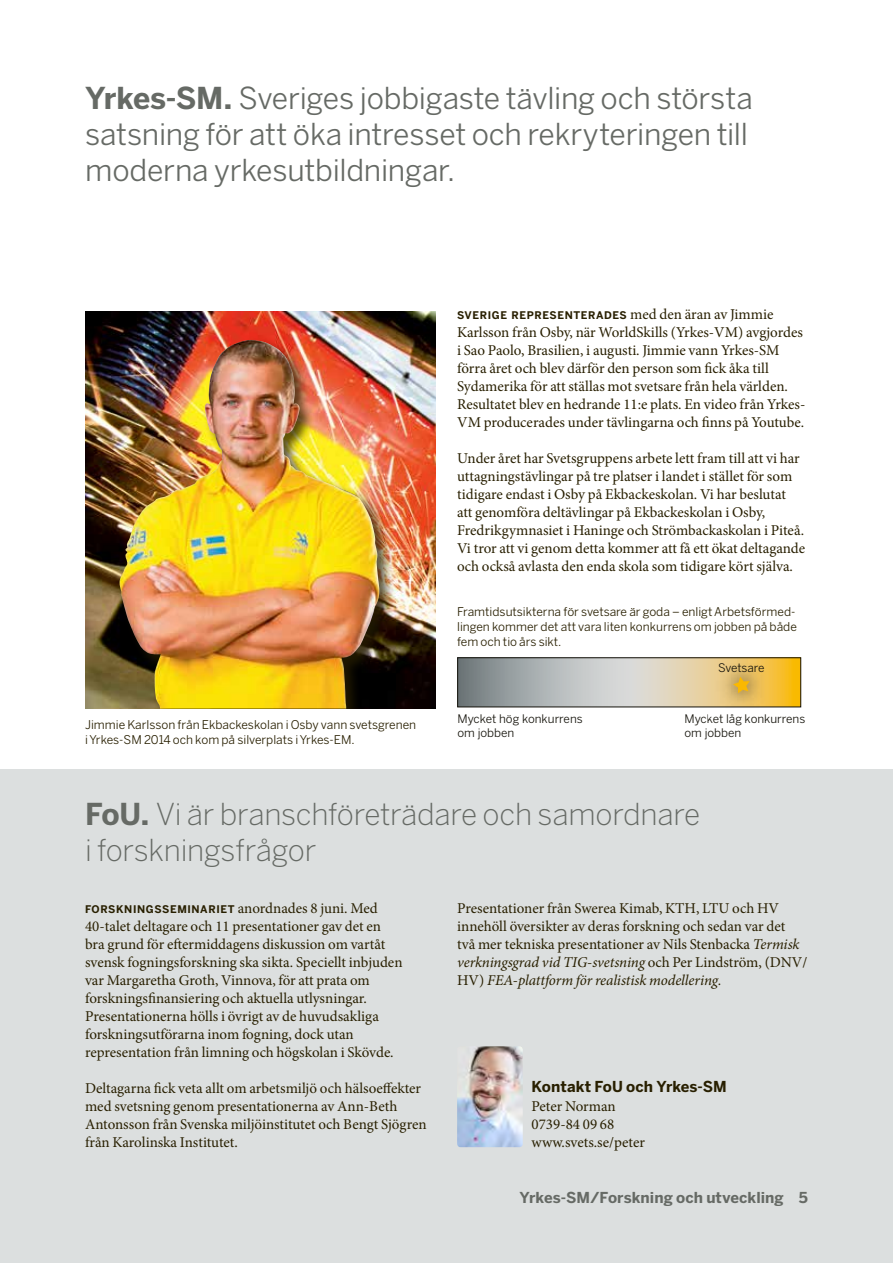
<style>
.page{position:relative;width:893px;height:1263px;background:#fff}
.page>*{position:absolute;margin:0;border:0;box-sizing:border-box;transform-origin:0 0}
.t1{font:30px/36px "Benton Sans";letter-spacing:-.01em;color:#666a65}
.t2{font:300 30px/36px "Benton Sans";letter-spacing:-.01em;color:#666a65}
.t3{font:15px/18px "Minion Pro";color:#281f00}
.t4{font:700 15px "Benton Sans";letter-spacing:.005em;color:#666a65}
.t5{font:700 15px "Benton Sans";letter-spacing:.005em;color:#281f00}
.t6{font:12px/15px "Benton Sans";color:#281f00}
.t7{font:11.7px/14.7px "Benton Sans";color:#15130b}
.t8{font:700 10.5px "Benton Sans";letter-spacing:.055em;color:#281f00}
.s1{font-weight:700}
.s2{font-family:"Minion Pro";font-weight:400;font-size:15px}
.s3{font-style:italic}
</style>
<div class="page">
<img style="left:85px;top:311px;width:351px;height:398px">
<div style="left:118px;top:338px;width:278px;height:387px;background:#281f00;opacity:.75"></div>
<img style="left:119px;top:342px;width:260px;height:367px">
<div style="left:76px;top:709px;width:370px;height:24px;background:#fff"></div>
<div style="left:0;top:769px;width:893px;height:494px;background:#dcdfdf"></div>
<img style="left:457px;top:1046px;width:66px;height:101px">
<svg style="left:459px;top:659px;width:340px;height:46px;background:#c1bca7"></svg>
<div style="left:457px;top:657px;width:344px;height:50px;border:1px solid #15130b"></div>
<img style="left:708px;top:657px;width:67px;height:51px">
<svg style="left:733px;top:677px;width:17px;height:16px"></svg>
<h1 class="t1" style="left:85px;top:79px;width:669px"><span class="s1">Yrkes-SM.</span> Sveriges jobbigaste tävling och största satsning för att öka intresset och rekryteringen till moderna yrkesutbildningar.</h1>
<p class="t8" style="left:457px;top:309px;width:318px">SVERIGE REPRESENTERADES <span class="s2">med den äran av Jimmie</span></p>
<p class="t3" style="left:457px;top:323px;width:350px">Karlsson från Osby, när WorldSkills (Yrkes-VM) avgjordes i Sao Paolo, Brasilien, i augusti. Jimmie vann Yrkes-SM förra året och blev därför den person som fick åka till Sydamerika för att ställas mot svetsare från hela världen.<br>Resultatet blev en hedrande 11:e plats. En video från Yrkes-VM producerades under tävlingarna och finns på Youtube.</p>
<p class="t3" style="left:457px;top:449px;width:350px">Under året har Svetsgruppens arbete lett fram till att vi har uttagningstävlingar på tre platser i landet i stället för som tidigare endast i Osby på Ekbackeskolan. Vi har beslutat<br>att genomföra deltävlingar på Ekbackeskolan i Osby, Fredrikgymnasiet i Haninge och Strömbackaskolan i Piteå.<br>Vi tror att vi genom detta kommer att få ett ökat deltagande och också avlasta den enda skola som tidigare kört själva.</p>
<p class="t6" style="left:457px;top:604px;width:341px">Framtidsutsikterna för svetsare är goda – enligt Arbetsförmed&shy;lingen kommer det att vara liten konkurrens om jobben på både fem och tio års sikt.</p>
<p class="t6" style="left:85px;top:716px;width:333px">Jimmie Karlsson från Ekbackeskolan i Osby vann svetsgrenen i Yrkes-SM 2014 och kom på silverplats i Yrkes-EM.</p>
<p class="t7" style="left:718px;top:660px;width:48px">Svetsare</p>
<p class="t7" style="left:458px;top:711px;width:127px">Mycket hög konkurrens om jobben</p>
<p class="t7" style="left:684px;top:711px;width:122px">Mycket låg konkurrens om jobben</p>
<h1 class="t2" style="left:85px;top:796px;width:617px"><span class="s1">FoU.</span> Vi är branschföreträdare och samordnare i forskningsfrågor</h1>
<p class="t8" style="left:85px;top:903px;width:294px">FORSKNINGSSEMINARIET <span class="s2">anordnades 8 juni. Med</span></p>
<p class="t3" style="left:85px;top:917px;width:319px">40-talet deltagare och 11 presentationer gav det en bra grund för eftermiddagens diskussion om vartåt svensk fogningsforskning ska sikta. Speciellt inbjuden var Margaretha Groth, Vinnova, för att prata om forskningsfinansiering och aktuella utlysningar.<br>Presentationerna hölls i övrigt av de huvudsakliga forskningsutförarna inom fogning, dock utan representation från limning och högskolan i Skövde.</p>
<p class="t3" style="left:85px;top:1079px;width:343px">Deltagarna fick veta allt om arbetsmiljö och hälsoeffekter med svetsning genom presentationerna av Ann-Beth Antonsson från Svenska miljöinstitutet och Bengt Sjögren från Karolinska Institutet.</p>
<p class="t3" style="left:457px;top:899px;width:352px">Presentationer från Swerea Kimab, KTH, LTU och HV innehöll översikter av deras forskning och sedan var det<br>två mer tekniska presentationer av Nils Stenbacka <span class="s3">Termisk verkningsgrad vid TIG-svetsning</span> och Per Lindström, (DNV/ HV) <span class="s3">FEA-plattform för realistisk modellering.</span></p>
<p class="t5" style="left:531px;top:1077px;width:197px">Kontakt FoU och Yrkes-SM</p>
<p class="t3" style="left:531px;top:1097px;width:115px">Peter Norman<br>0739-84 09 68 www.svets.se/peter</p>
<p class="t4" style="left:520px;top:1188px;width:290px">Yrkes-SM/Forskning och utveckling 5</p>
</div>
